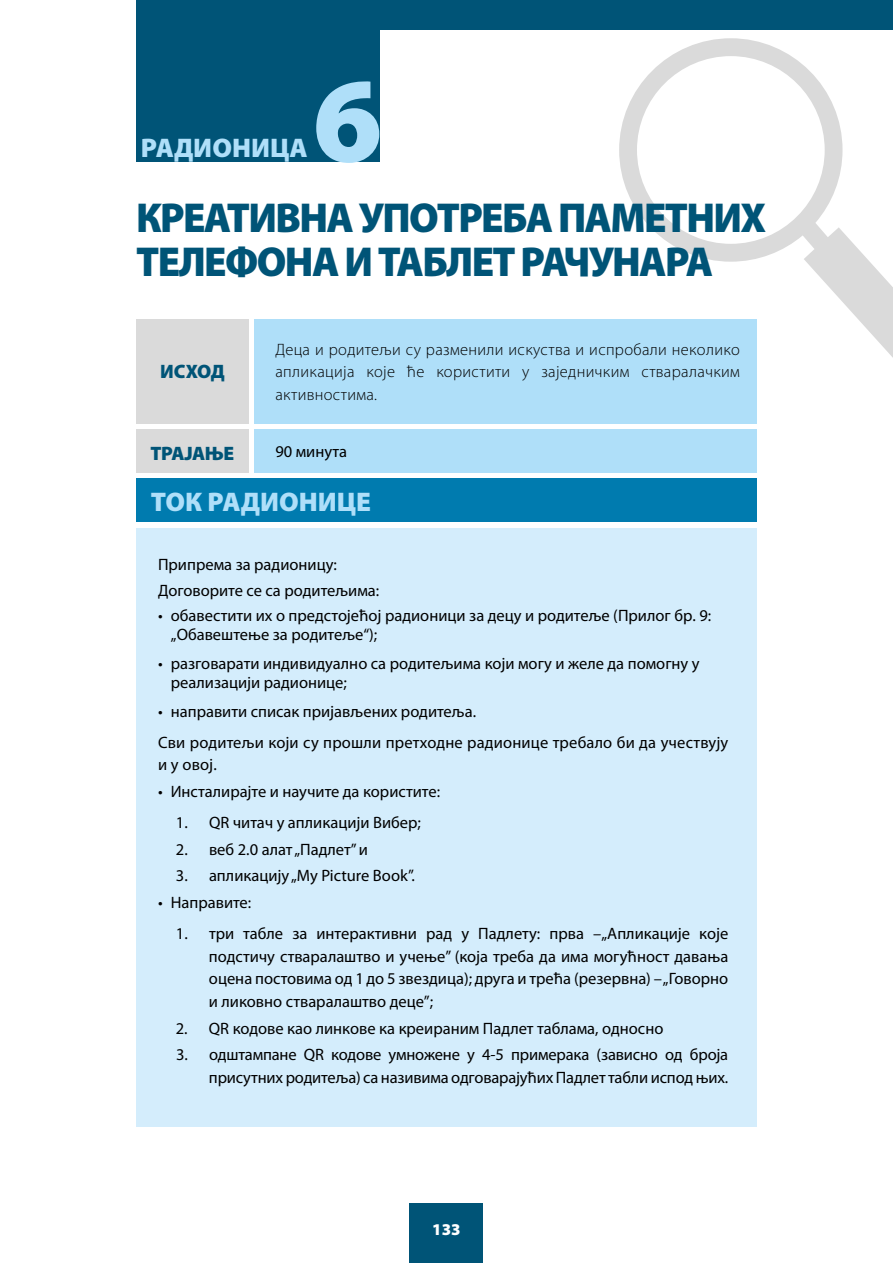
<style>
.page{position:relative;width:893px;height:1263px;background:#fff}
.page>*{position:absolute;margin:0;border:0;box-sizing:border-box;transform-origin:0 0}
.t1{font:900 121.5px "Myriad Pro";color:#afdff9}
.t2{font:900 42px/43.5px "Myriad Pro";letter-spacing:-.04em;color:#005477}
.t3{font:900 27px "Myriad Pro";color:#afdff9}
.t4{font:900 19.5px "Myriad Pro";letter-spacing:-.02em;color:#005477}
.t5{font:16.5px/22.5px "Myriad Pro";color:#000}
.t6{font:300 16.5px/22.5px "Myriad Pro";letter-spacing:.02em;color:#000;text-align:justify}
.t7{font:900 16.5px "Myriad Pro";color:#fff}
</style>
<div class="page">
<div style="left:410px;top:1203px;width:73px;height:60px;background:#005477"></div>
<svg style="left:619px;top:38px;width:274px;height:320px"></svg>
<div style="left:254px;top:429px;width:503px;height:44px;background:#afdff9"></div>
<div style="left:136px;top:478px;width:621px;height:44px;background:#007baf"></div>
<div style="left:136px;top:0;width:243px;height:162px;background:#005477"></div>
<div style="left:136px;top:0;width:757px;height:30px;background:#005477"></div>
<div style="left:254px;top:319px;width:503px;height:104px;background:#afdff9"></div>
<div style="left:136px;top:319px;width:113px;height:104px;background:#dadada"></div>
<div style="left:136px;top:429px;width:113px;height:44px;background:#dadada"></div>
<div style="left:136px;top:528px;width:621px;height:599px;background:#d4edfc"></div>
<h3 class="t3" style="left:141px;top:133px;width:168px">РАДИОНИЦА</h3>
<h1 class="t1" style="left:313px;top:52px;width:71px">6</h1>
<h2 class="t2" style="left:136px;top:197px;width:632px">КРЕАТИВНА УПОТРЕБА ПАМЕТНИХ<br>ТЕЛЕФОНА И ТАБЛЕТ РАЧУНАРА</h2>
<p class="t4" style="left:160px;top:361px;width:66px">ИСХОД</p>
<p class="t4" style="left:150px;top:442px;width:85px">ТРАЈАЊЕ</p>
<p class="t6" style="left:275px;top:338px;width:466px">Деца и родитељи су разменили искуства и испробали неколико апликација које ће користити у заједничким стваралачким активностима.</p>
<p class="t5" style="left:275px;top:441px;width:73px">90 минута</p>
<h3 class="t3" style="left:151px;top:486px;width:222px">ТОК РАДИОНИЦЕ</h3>
<p class="t5" style="left:158px;top:551px;width:223px;line-height:26.7px">Припрема за радионицу:<br>Договорите се са родитељима:</p>
<p class="t5" style="left:171px;top:605px;width:542px;line-height:19.8px;text-indent:-13px">• обавестити их о предстојећој радионици за децу и родитеље (Прилог бр. 9: „Обавештење за родитеље“);</p>
<p class="t5" style="left:171px;top:653px;width:530px;line-height:19.8px;text-indent:-13px">• разговарати индивидуално са родитељима који могу и желе да помогну у реализацији радионице;</p>
<p class="t5" style="left:158px;top:696px;width:572px;line-height:31px">• направити списак пријављених родитеља.<br>Сви родитељи који су прошли претходне радионице требало би да учествују</p>
<p class="t5" style="left:158px;top:754px;width:60px">и у овој.</p>
<p class="t5" style="left:158px;top:780px;width:284px">• Инсталирајте и научите да користите:</p>
<p class="t5" style="left:176px;top:811px;width:247px">1. QR читач у апликацији Вибер;</p>
<p class="t5" style="left:176px;top:838px;width:194px">2. веб 2.0 алат„Падлет”и</p>
<p class="t5" style="left:176px;top:865px;width:241px">3. апликацију„Мy Picture Book”.</p>
<p class="t5" style="left:158px;top:892px;width:95px">• Направите:</p>
<p class="t5" style="left:209px;top:923px;width:521px;text-align:justify;text-indent:-33px">1. три табле за интерактивни рад у Падлету: прва –„Апликације које подстичу стваралаштво и учење” (која треба да има могућност давања оцена постовима од 1 до 5 звездица); друга и трећа (резервна) –„Говорно и ликовно стваралаштво деце”;</p>
<p class="t5" style="left:176px;top:1017px;width:489px">2. QR кодове као линкове ка креираним Падлет таблама, односно</p>
<p class="t5" style="left:176px;top:1044px;width:554px;text-align:right">3. одштампане QR кодове умножене у 4-5 примерака (зависно од броја присутних родитеља) са називима одговарајућих Падлет табли испод њих.</p>
<p class="t7" style="left:432px;top:1220px;width:30px">133</p>
</div>
